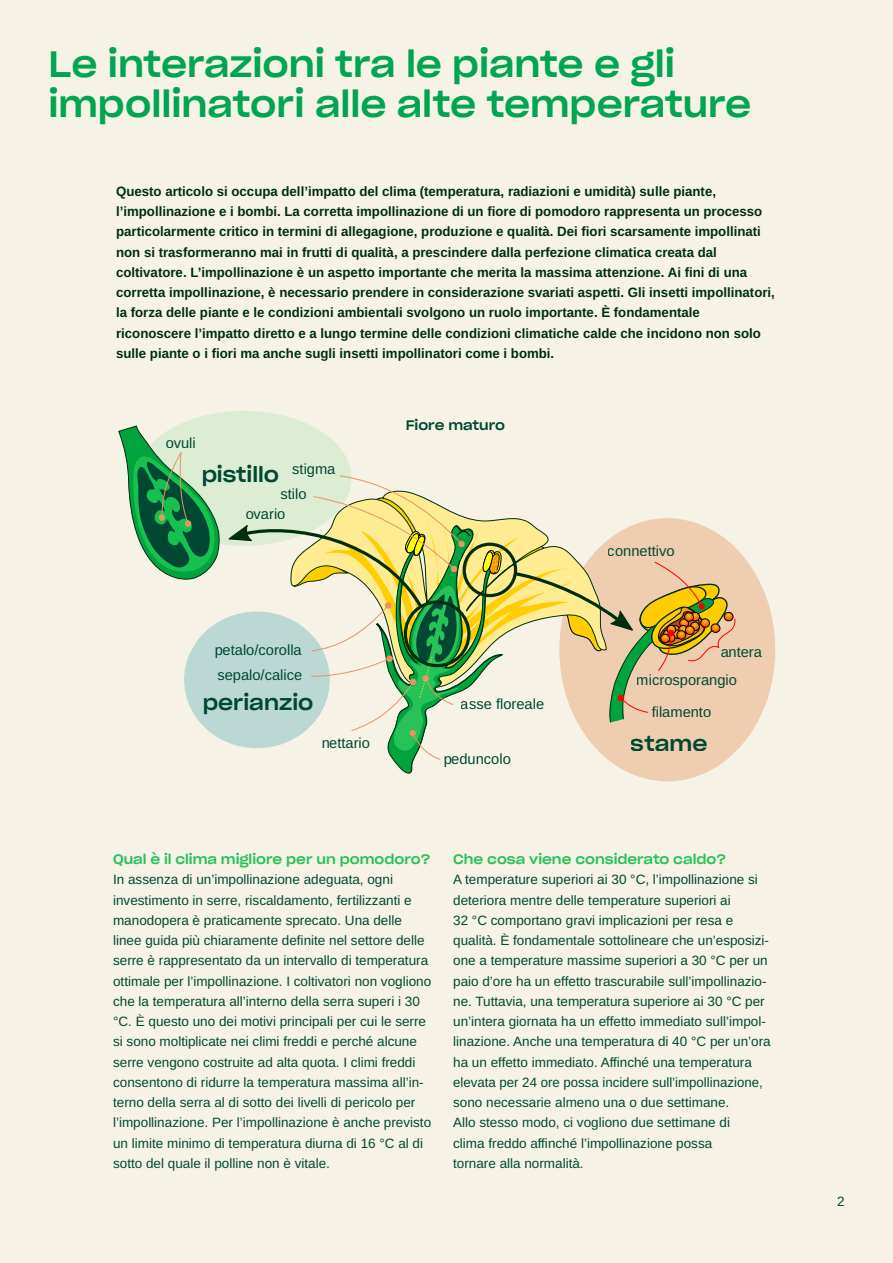
<style>
.page{position:relative;width:893px;height:1263px;background:#f6f2e6}
.page>*{position:absolute;margin:0;border:0;box-sizing:border-box;transform-origin:0 0}
.t1{font:36px/39.6px "Sharp Grotesk Medium 22";letter-spacing:-.005em;color:#00a552}
.t2{font:20.85px "Sharp Grotesk Medium 22";color:#004832}
.t3{font:14.7px/25.3px "Arimo";color:#004832}
.t4{font:13.5px/20.2px "Arimo";color:#004832}
.t5{font:700 13.5px/20.2px "Arimo";color:#002e0c}
.t6{font:13.5px "Sharp Grotesk Medium 22";color:#27c25a}
.t7{font:13.5px "Sharp Grotesk Medium 22";letter-spacing:-.005em;color:#004832}
</style>
<div class="page">
<div style="left:559px;top:518px;width:216px;height:263px;background:#efcdb1;border-radius:50%"></div>
<div style="left:136px;top:411px;width:216px;height:135px;background:#ddedd4;border-radius:50%"></div>
<svg style="left:118px;top:425px;width:617px;height:350px"></svg>
<h1 class="t1" style="left:48px;top:43px;width:704px">Le interazioni tra le piante e gli impollinatori alle alte temperature</h1>
<p class="t5" style="left:116px;top:181px;width:660px">Questo articolo si occupa dell’impatto del clima (temperatura, radiazioni e umidità) sulle piante, l’impollinazione e i bombi. La corretta impollinazione di un fiore di pomodoro rappresenta un processo particolarmente critico in termini di allegagione, produzione e qualità. Dei fiori scarsamente impollinati non si trasformeranno mai in frutti di qualità, a prescindere dalla perfezione climatica creata dal coltivatore. L’impollinazione è un aspetto importante che merita la massima attenzione. Ai fini di una corretta impollinazione, è necessario prendere in considerazione svariati aspetti. Gli insetti impollinatori, la forza delle piante e le condizioni ambientali svolgono un ruolo importante. È fondamentale riconoscere l’impatto diretto e a lungo termine delle condizioni climatiche calde che incidono non solo sulle piante o i fiori ma anche sugli insetti impollinatori come i bombi.</p>
<p class="t3" style="left:166px;top:430px;width:32px">ovuli</p>
<p class="t3" style="left:281px;top:456px;width:56px;text-indent:12px">stigma stilo</p>
<h2 class="t2" style="left:201px;top:456px;width:79px">pistillo</h2>
<p class="t3" style="left:245px;top:501px;width:41px">ovario</p>
<p class="t7" style="left:406px;top:414px;width:101px">Fiore maturo</p>
<p class="t3" style="left:214px;top:638px;width:89px;line-height:24.5px">petalo/corolla sepalo/calice</p>
<h2 class="t2" style="left:202px;top:684px;width:113px">perianzio</h2>
<p class="t3" style="left:321px;top:731px;width:50px">nettario</p>
<p class="t3" style="left:461px;top:691px;width:85px">asse floreale</p>
<p class="t3" style="left:443px;top:747px;width:69px">peduncolo</p>
<p class="t3" style="left:608px;top:538px;width:68px">connettivo</p>
<p class="t3" style="left:720px;top:640px;width:43px">antera</p>
<p class="t3" style="left:637px;top:667px;width:102px">microsporangio</p>
<p class="t3" style="left:652px;top:699px;width:61px">filamento</p>
<h2 class="t2" style="left:631px;top:725px;width:78px">stame</h2>
<p class="t6" style="left:113px;top:847px;width:319px">Qual è il clima migliore per un pomodoro?</p>
<p class="t4" style="left:113px;top:870px;width:320px">In assenza di un’impollinazione adeguata, ogni investimento in serre, riscaldamento, fertilizzanti e manodopera è praticamente sprecato. Una delle linee guida più chiaramente definite nel settore delle serre è rappresentato da un intervallo di temperatura ottimale per l’impollinazione. I coltivatori non vogliono che la temperatura all’interno della serra superi i 30 °C. È questo uno dei motivi principali per cui le serre si sono moltiplicate nei climi freddi e perché alcune serre vengono costruite ad alta quota. I climi freddi consentono di ridurre la temperatura massima all’in&shy;terno della serra al di sotto dei livelli di pericolo per l’impollinazione. Per l’impollinazione è anche previsto un limite minimo di temperatura diurna di 16 °C al di sotto del quale il polline non è vitale.</p>
<p class="t6" style="left:453px;top:847px;width:275px">Che cosa viene considerato caldo?</p>
<p class="t4" style="left:453px;top:870px;width:319px">A temperature superiori ai 30 °C, l’impollinazione si deteriora mentre delle temperature superiori ai<br>32 °C comportano gravi implicazioni per resa e qualità. È fondamentale sottolineare che un’esposizi&shy;one a temperature massime superiori a 30 °C per un paio d’ore ha un effetto trascurabile sull’impollinazio&shy;ne. Tuttavia, una temperatura superiore ai 30 °C per un’intera giornata ha un effetto immediato sull’impol&shy;linazione. Anche una temperatura di 40 °C per un’ora ha un effetto immediato. Affinché una temperatura elevata per 24 ore possa incidere sull’impollinazione, sono necessarie almeno una o due settimane.<br>Allo stesso modo, ci vogliono due settimane di<br>clima freddo affinché l’impollinazione possa<br>tornare alla normalità.</p>
<p class="t4" style="left:837px;top:1191px;width:9px">2</p>
</div>
